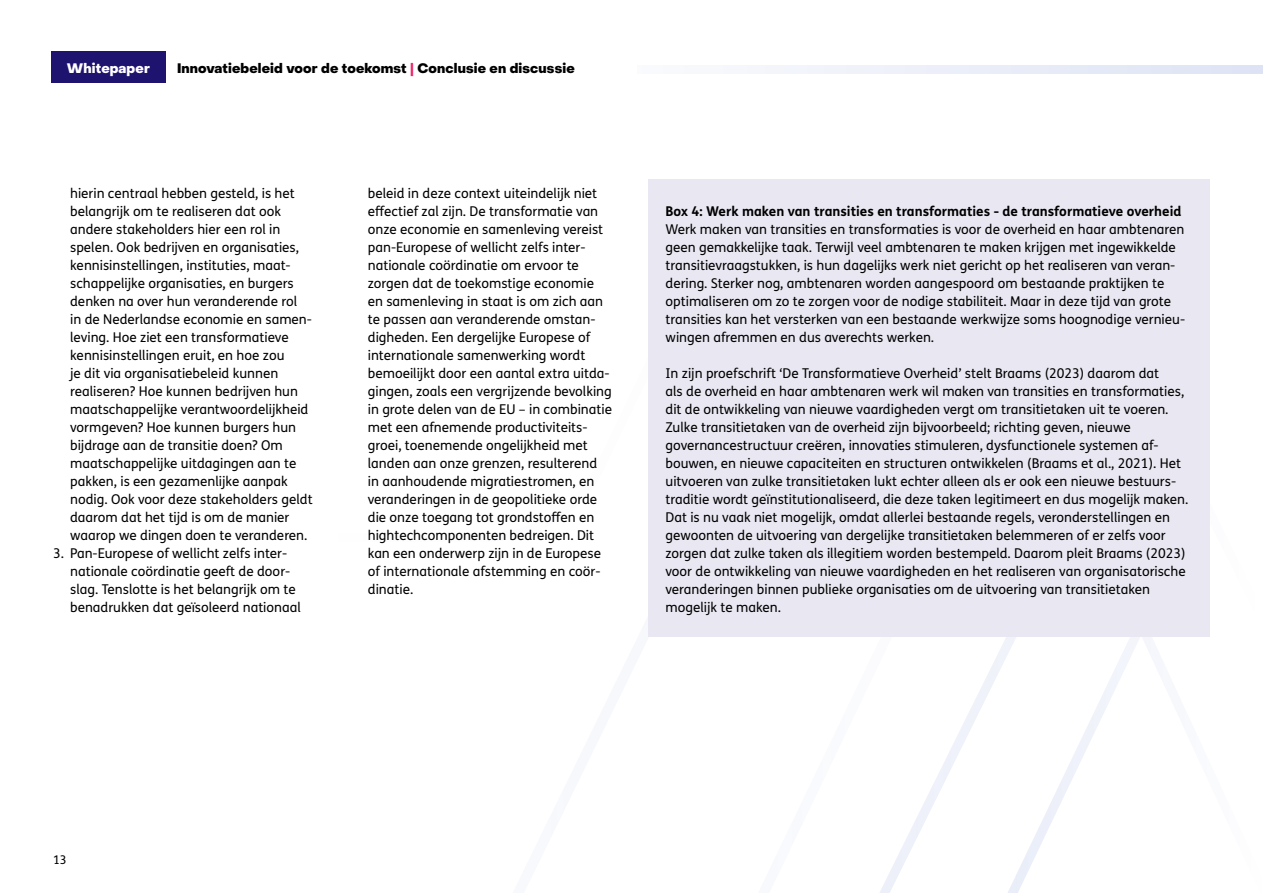
<style>
.page{position:relative;width:1263px;height:893px;background:#fff}
.page>*{position:absolute;margin:0;border:0;box-sizing:border-box;transform-origin:0 0}
.P_Kadertekst{font:13.5px/18px "FS Me Pro";color:#000}
.H2_Kaderkop{font:700 13.5px "FS Me Pro";color:#000}
.TAG{font:800 13.5px "PP Object Sans";letter-spacing:.01em;color:#000}
.t1{font:800 13.5px "PP Object Sans";letter-spacing:.01em;color:#fff}
.t2{font:12px "FS Me Pro";color:#000}
.s1{color:#ee2368}
</style>
<div class="page">
<svg style="left:747px;top:66px;width:516px;height:8px"></svg>
<svg style="left:880px;top:681px;width:105px;height:212px"></svg>
<svg style="left:985px;top:637px;width:166px;height:256px"></svg>
<div style="left:51px;top:51px;width:115px;height:31px;background:#1f1370"></div>
<div style="left:648px;top:180px;width:562px;height:48px;background:#e9e7f1"></div>
<div style="left:648px;top:215px;width:562px;height:152px;background:#e9e7f1"></div>
<div style="left:648px;top:359px;width:562px;height:278px;background:#e9e7f1"></div>
<p class="t1" style="left:67px;top:60px;width:84px">Whitepaper</p>
<p class="TAG" style="left:177px;top:60px;width:399px">Innovatiebeleid voor de toekomst <span class="s1">|</span> Conclusie en discussie</p>
<p class="P_Kadertekst" style="left:70px;top:184px;width:244px">hierin centraal hebben gesteld, is het belangrijk om te realiseren dat ook andere stakeholders hier een rol in spelen. Ook bedrijven en organisaties, kennisinstellingen, instituties, maat&shy;schappelijke organisaties, en burgers denken na over hun veranderende rol<br>in de Nederlandse economie en samen&shy;leving. Hoe ziet een transformatieve kennisinstellingen eruit, en hoe zou<br>je dit via organisatiebeleid kunnen realiseren? Hoe kunnen bedrijven hun maatschappelijke verantwoordelijkheid vormgeven? Hoe kunnen burgers hun bijdrage aan de transitie doen? Om maatschappelijke uitdagingen aan te pakken, is een gezamenlijke aanpak nodig. Ook voor deze stakeholders geldt daarom dat het tijd is om de manier waarop we dingen doen te veranderen.</p>
<p class="P_Kadertekst" style="left:70px;top:544px;width:232px;text-indent:-17px">3. Pan-Europese of wellicht zelfs inter&shy;nationale coördinatie geeft de door&shy;slag. Tenslotte is het belangrijk om te benadrukken dat geïsoleerd nationaal</p>
<p class="P_Kadertekst" style="left:368px;top:184px;width:246px">beleid in deze context uiteindelijk niet effectief zal zijn. De transformatie van onze economie en samenleving vereist pan-Europese of wellicht zelfs inter&shy;nationale coördinatie om ervoor te zorgen dat de toekomstige economie en samenleving in staat is om zich aan te passen aan veranderende omstan&shy;digheden. Een dergelijke Europese of internationale samenwerking wordt bemoeilijkt door een aantal extra uitda&shy;gingen, zoals een vergrijzende bevolking in grote delen van de EU – in combinatie met een afnemende productiviteits&shy;groei, toenemende ongelijkheid met landen aan onze grenzen, resulterend<br>in aanhoudende migratiestromen, en veranderingen in de geopolitieke orde die onze toegang tot grondstoffen en hightechcomponenten bedreigen. Dit kan een onderwerp zijn in de Europese of internationale afstemming en coör&shy;dinatie.</p>
<h2 class="H2_Kaderkop" style="left:665px;top:201px;width:517px">Box 4: Werk maken van transities en transformaties - de transformatieve overheid</h2>
<p class="P_Kadertekst" style="left:665px;top:220px;width:521px">Werk maken van transities en transformaties is voor de overheid en haar ambtenaren geen gemakkelijke taak. Terwijl veel ambtenaren te maken krijgen met ingewikkelde transitievraagstukken, is hun dagelijks werk niet gericht op het realiseren van veran&shy;dering. Sterker nog, ambtenaren worden aangespoord om bestaande praktijken te optimaliseren om zo te zorgen voor de nodige stabiliteit. Maar in deze tijd van grote transities kan het versterken van een bestaande werkwijze soms hoognodige vernieu&shy;wingen afremmen en dus averechts werken.</p>
<p class="P_Kadertekst" style="left:665px;top:364px;width:524px">In zijn proefschrift ‘De Transformatieve Overheid’ stelt Braams (2023) daarom dat<br>als de overheid en haar ambtenaren werk wil maken van transities en transformaties, dit de ontwikkeling van nieuwe vaardigheden vergt om transitietaken uit te voeren.<br>Zulke transitietaken van de overheid zijn bijvoorbeeld; richting geven, nieuwe governancestructuur creëren, innovaties stimuleren, dysfunctionele systemen af&shy;bouwen, en nieuwe capaciteiten en structuren ontwikkelen (Braams et al., 2021). Het uitvoeren van zulke transitietaken lukt echter alleen als er ook een nieuwe bestuurs&shy;traditie wordt geïnstitutionaliseerd, die deze taken legitimeert en dus mogelijk maken.<br>Dat is nu vaak niet mogelijk, omdat allerlei bestaande regels, veronderstellingen en gewoonten de uitvoering van dergelijke transitietaken belemmeren of er zelfs voor zorgen dat zulke taken als illegitiem worden bestempeld. Daarom pleit Braams (2023) voor de ontwikkeling van nieuwe vaardigheden en het realiseren van organisatorische veranderingen binnen publieke organisaties om de uitvoering van transitietaken mogelijk te maken.</p>
<p class="t2" style="left:53px;top:852px;width:15px">13</p>
</div>
